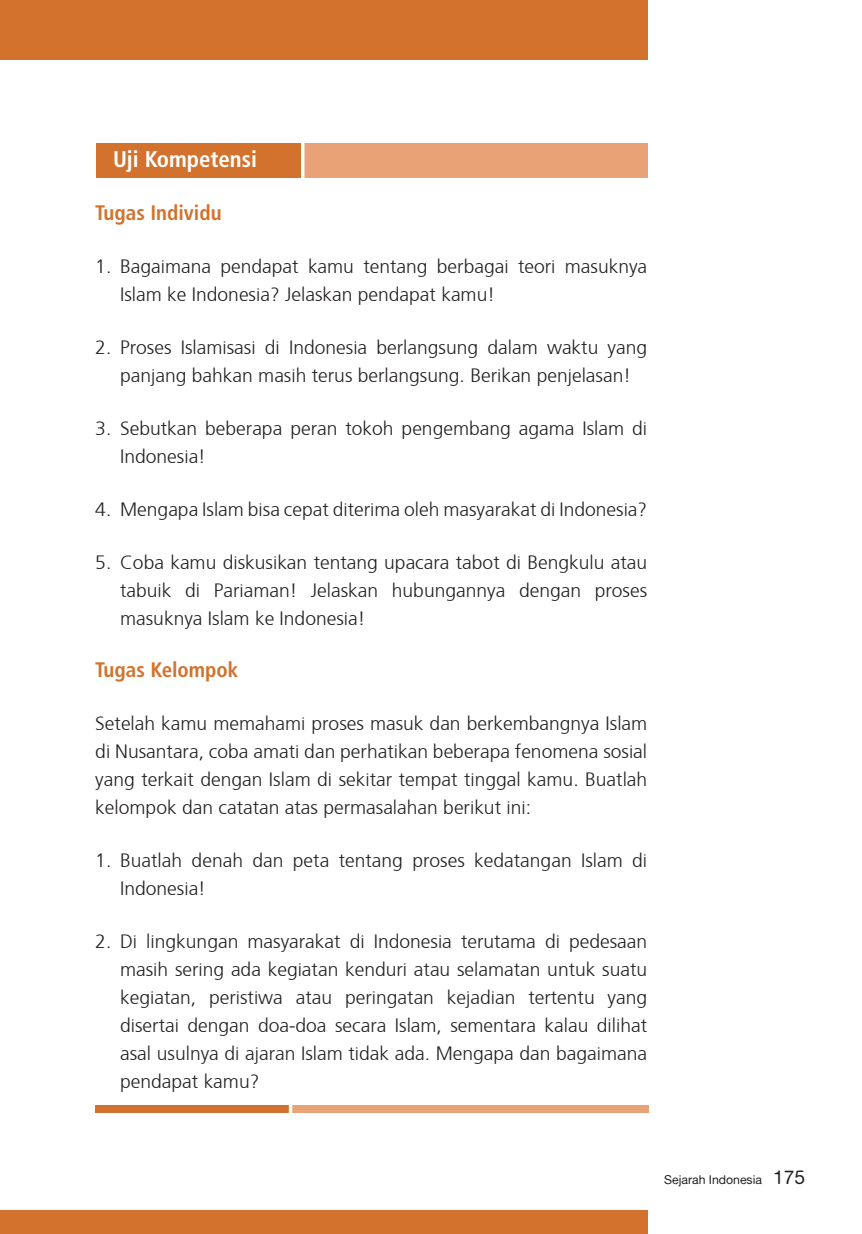
<style>
.page{position:relative;width:862px;height:1234px;background:#fff}
.page>*{position:absolute;margin:0;border:0;box-sizing:border-box;transform-origin:0 0}
.t1{font:700 condensed 22.75px "Frutiger LT Std";color:#fff}
.t2{font:700 condensed 21px "Frutiger LT Std";color:#d2722c}
.t3{font:300 19.25px/28px "Frutiger";color:#231f20}
.t4{font:12.25px "Alte Haas Grotesk";color:#231f20}
.s1{font-size:19.25px}
</style>
<div class="page">
<div style="left:0;top:1209px;width:647px;height:24px;background:#d2722c"></div>
<div style="left:0;top:0;width:647px;height:60px;background:#d2722c"></div>
<div style="left:96px;top:144px;width:408px;height:34px;background:#d2722c"></div>
<div style="left:304px;top:144px;width:343px;height:34px;background:#e8a275"></div>
<hr style="left:301px;top:136px;width:3px;height:51px;background:#fff">
<div style="left:96px;top:1104px;width:384px;height:8px;background:#d2722c"></div>
<div style="left:292px;top:1104px;width:356px;height:8px;background:#e8a275"></div>
<svg style="left:289px;top:1104px;width:3px;height:8px"></svg>
<p class="t1" style="left:113px;top:146px;width:145px">Uji Kompetensi</p>
<p class="t2" style="left:95px;top:200px;width:128px">Tugas Individu</p>
<p class="t3" style="left:120px;top:251px;width:528px;text-indent:-25px">1. Bagaimana pendapat kamu tentang berbagai teori masuknya<br>Islam ke Indonesia? Jelaskan pendapat kamu!</p>
<p class="t3" style="left:95px;top:332px;width:553px;text-align:center">2. Proses Islamisasi di Indonesia berlangsung dalam waktu yang panjang bahkan masih terus berlangsung. Berikan penjelasan!</p>
<p class="t3" style="left:120px;top:413px;width:528px;text-indent:-25px">3. Sebutkan beberapa peran tokoh pengembang agama Islam di<br>Indonesia!</p>
<p class="t3" style="left:95px;top:493px;width:553px">4. Mengapa Islam bisa cepat diterima oleh masyarakat di Indonesia?</p>
<p class="t3" style="left:120px;top:546px;width:528px;text-align:justify;text-indent:-25px">5. Coba kamu diskusikan tentang upacara tabot di Bengkulu atau tabuik di Pariaman! Jelaskan hubungannya dengan proses masuknya Islam ke Indonesia!</p>
<p class="t2" style="left:95px;top:657px;width:144px">Tugas Kelompok</p>
<p class="t3" style="left:95px;top:708px;width:553px;text-align:justify">Setelah kamu memahami proses masuk dan berkembangnya Islam di Nusantara, coba amati dan perhatikan beberapa fenomena sosial yang terkait dengan Islam di sekitar tempat tinggal kamu. Buatlah kelompok dan catatan atas permasalahan berikut ini:</p>
<p class="t3" style="left:120px;top:845px;width:528px;text-indent:-25px">1. Buatlah denah dan peta tentang proses kedatangan Islam di<br>Indonesia!</p>
<p class="t3" style="left:120px;top:925px;width:528px;text-align:justify;text-indent:-25px">2. Di lingkungan masyarakat di Indonesia terutama di pedesaan masih sering ada kegiatan kenduri atau selamatan untuk suatu kegiatan, peristiwa atau peringatan kejadian tertentu yang disertai dengan doa-doa secara Islam, sementara kalau dilihat asal usulnya di ajaran Islam tidak ada. Mengapa dan bagaimana pendapat kamu?</p>
<p class="t4" style="left:664px;top:1171px;width:142px">Sejarah Indonesia <span class="s1">175</span></p>
</div>
